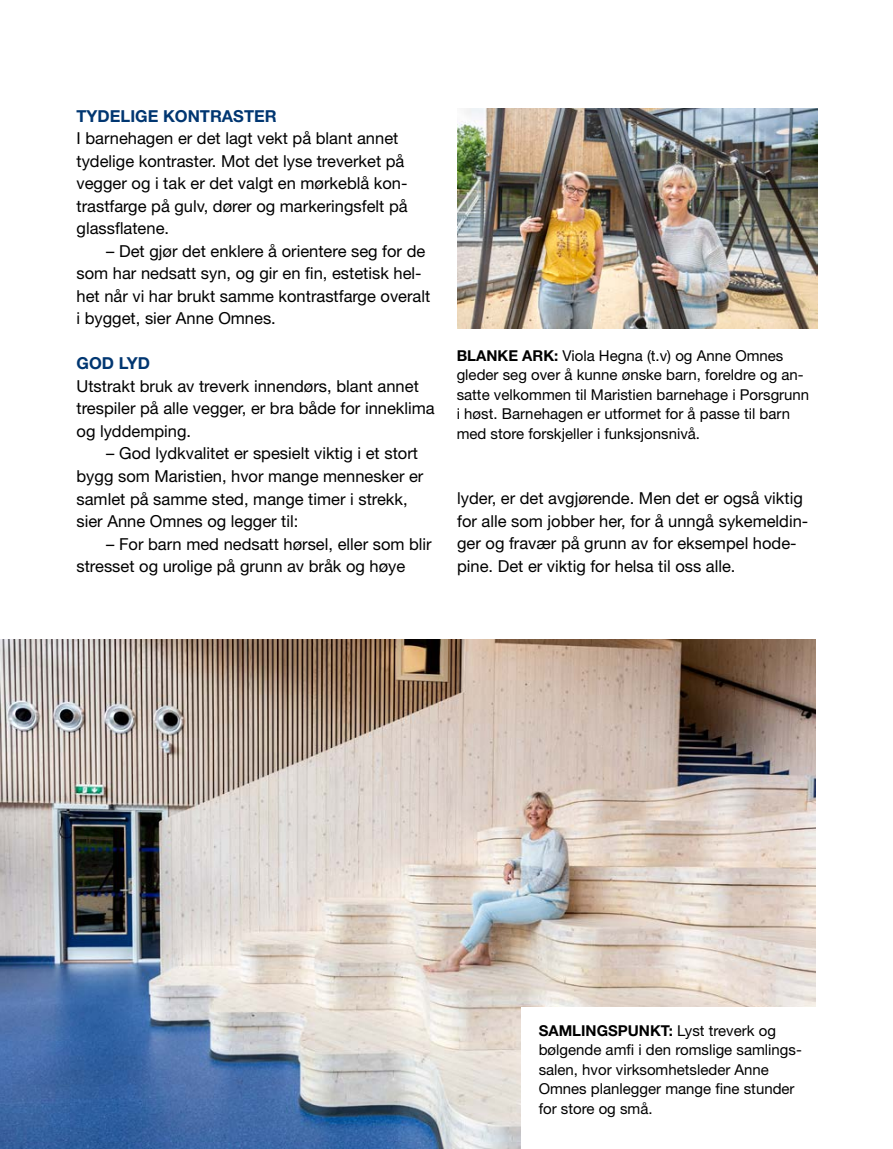
<style>
.page{position:relative;width:893px;height:1149px;background:#fff}
.page>*{position:absolute;margin:0;border:0;box-sizing:border-box;transform-origin:0 0}
.t1{font:16.5px/22.5px "Helvetica Neue LT Pro";color:#000}
.t2{font:700 16.5px "Helvetica Neue LT Pro";color:#003671}
.t3{font:15px/19.5px "Helvetica Neue LT Pro";color:#000}
.s1{font-weight:700}
</style>
<div class="page">
<img style="left:457px;top:108px;width:360px;height:221px">
<img style="left:0;top:639px;width:815px;height:509px">
<div style="left:522px;top:1007px;width:303px;height:141px;background:#fff"></div>
<p class="t2" style="left:77px;top:105px;width:202px">TYDELIGE KONTRASTER</p>
<p class="t1" style="left:77px;top:126px;width:333px">I barnehagen er det lagt vekt på blant annet tydelige kontraster. Mot det lyse treverket på vegger og i tak er det valgt en mørkeblå kon&shy;trastfarge på gulv, dører og markeringsfelt på glassflatene.</p>
<p class="t1" style="left:77px;top:239px;width:355px;text-indent:30px">– Det gjør det enklere å orientere seg for de som har nedsatt syn, og gir en fin, estetisk hel&shy;het når vi har brukt samme kontrastfarge overalt i bygget, sier Anne Omnes.</p>
<p class="t2" style="left:77px;top:353px;width:75px">GOD LYD</p>
<p class="t1" style="left:77px;top:374px;width:360px">Utstrakt bruk av treverk innendørs, blant annet trespiler på alle vegger, er bra både for inneklima og lyddemping.</p>
<p class="t1" style="left:77px;top:442px;width:348px;text-indent:30px">– God lydkvalitet er spesielt viktig i et stort bygg som Maristien, hvor mange mennesker er samlet på samme sted, mange timer i strekk, sier Anne Omnes og legger til:</p>
<p class="t1" style="left:77px;top:532px;width:357px;text-indent:30px">– For barn med nedsatt hørsel, eller som blir stresset og urolige på grunn av bråk og høye</p>
<p class="t3" style="left:457px;top:345px;width:354px"><span class="s1">BLANKE ARK:</span> Viola Hegna (t.v) og Anne Omnes gleder seg over å kunne ønske barn, foreldre og an&shy;satte velkommen til Maristien barnehage i Porsgrunn i høst. Barnehagen er utformet for å passe til barn med store forskjeller i funksjonsnivå.</p>
<p class="t1" style="left:457px;top:486px;width:353px">lyder, er det avgjørende. Men det er også viktig for alle som jobber her, for å unngå sykemeldin&shy;ger og fravær på grunn av for eksempel hode&shy;pine. Det er viktig for helsa til oss alle.</p>
<p class="t3" style="left:539px;top:1019px;width:265px"><span class="s1">SAMLINGSPUNKT:</span> Lyst treverk og bølgende amfi i den romslige samlings&shy;salen, hvor virksomhetsleder Anne<br>Omnes planlegger mange fine stunder for store og små.</p>
</div>
